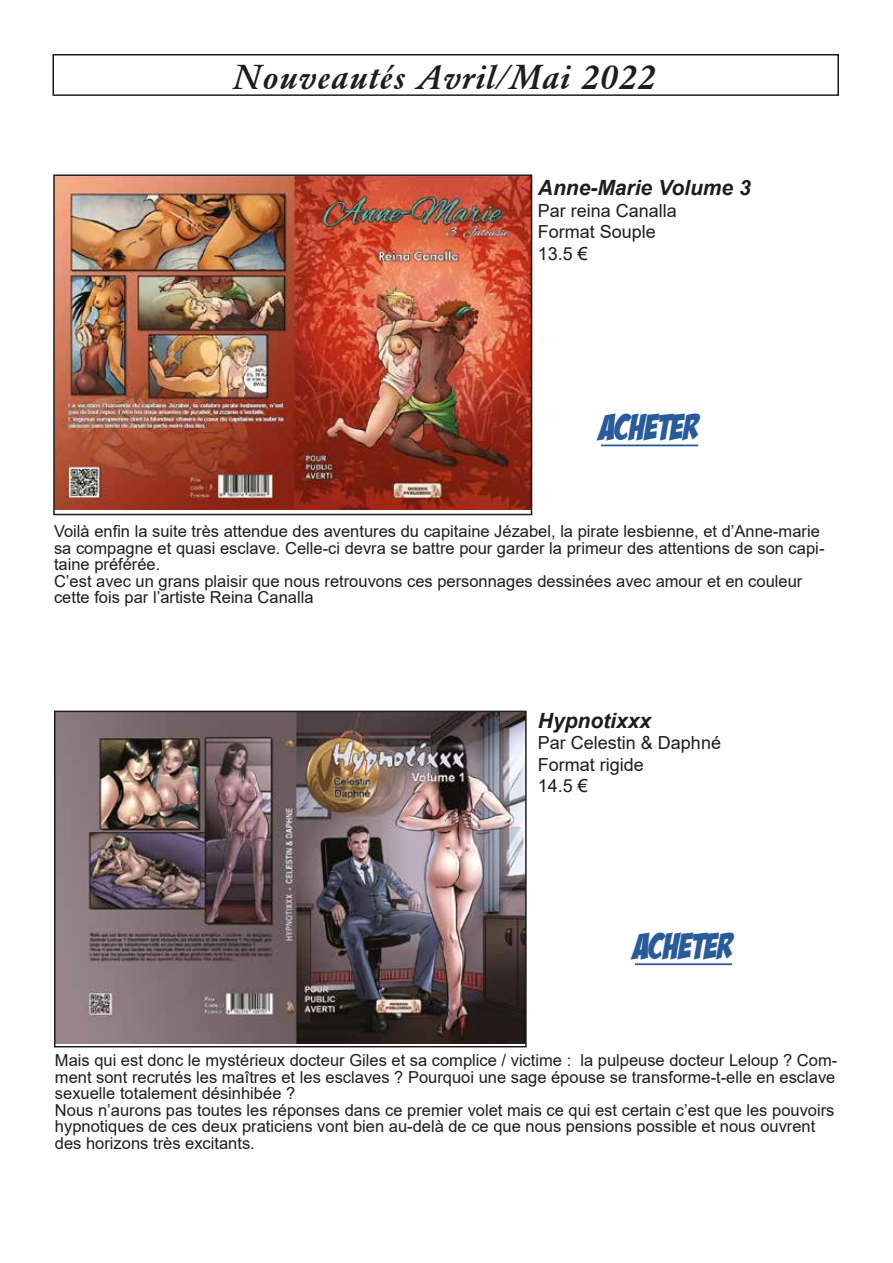
<style>
.page{position:relative;width:893px;height:1263px;background:#fff}
.page>*{position:absolute;margin:0;border:0;box-sizing:border-box;transform-origin:0 0}
.t1{font:italic 500 36px "Garamond";color:#1d1d1b}
.t2{font:36px "Bada Boom BB";color:#275b9b}
.t3{font:italic 700 21px "Arial";color:#1d1d1b}
.t4{font:18px/21.6px "Arial";color:#1d1d1b}
.t5{font:16.5px/16.5px "Arial";color:#1d1d1b}
</style>
<div class="page">
<div style="left:52px;top:54px;width:787px;height:42px;border:2px solid #1d1d1b"></div>
<img style="left:56px;top:177px;width:473px;height:333px">
<div style="left:53px;top:174px;width:479px;height:341px;border:2px solid #1d1d1b"></div>
<hr style="left:601px;top:444px;width:97px;height:2px;background:#275b9b">
<hr style="left:635px;top:963px;width:97px;height:2px;background:#275b9b">
<img style="left:57px;top:714px;width:467px;height:329px">
<div style="left:54px;top:711px;width:473px;height:336px;border:2px solid #1d1d1b"></div>
<h1 class="t1" style="left:234px;top:56px;width:425px">Nouveautés Avril/Mai 2022</h1>
<p class="t3" style="left:538px;top:174px;width:214px">Anne-Marie Volume 3</p>
<p class="t4" style="left:538px;top:199px;width:141px">Par reina Canalla<br>Format Souple<br>13.5 €</p>
<h1 class="t2" style="left:601px;top:408px;width:99px">ACHETER</h1>
<p class="t5" style="left:54px;top:523px;width:772px">Voilà enfin la suite très attendue des aventures du capitaine Jézabel, la pirate lesbienne, et d’Anne-marie sa compagne et quasi esclave. Celle-ci devra se battre pour garder la primeur des attentions de son capi&shy;taine préférée.<br>C’est avec un grans plaisir que nous retrouvons ces personnages dessinées avec amour et en couleur cette fois par l’artiste Reina Canalla</p>
<p class="t3" style="left:538px;top:706px;width:115px">Hypnotixxx</p>
<p class="t4" style="left:538px;top:732px;width:185px">Par Celestin &amp; Daphné<br>Format rigide<br>14.5 €</p>
<h1 class="t2" style="left:635px;top:927px;width:99px">ACHETER</h1>
<p class="t5" style="left:55px;top:1052px;width:784px">Mais qui est donc le mystérieux docteur Giles et sa complice / victime : la pulpeuse docteur Leloup ? Com&shy;ment sont recrutés les maîtres et les esclaves ? Pourquoi une sage épouse se transforme-t-elle en esclave sexuelle totalement désinhibée ?<br>Nous n’aurons pas toutes les réponses dans ce premier volet mais ce qui est certain c’est que les pouvoirs hypnotiques de ces deux praticiens vont bien au-delà de ce que nous pensions possible et nous ouvrent des horizons très excitants.</p>
</div>
